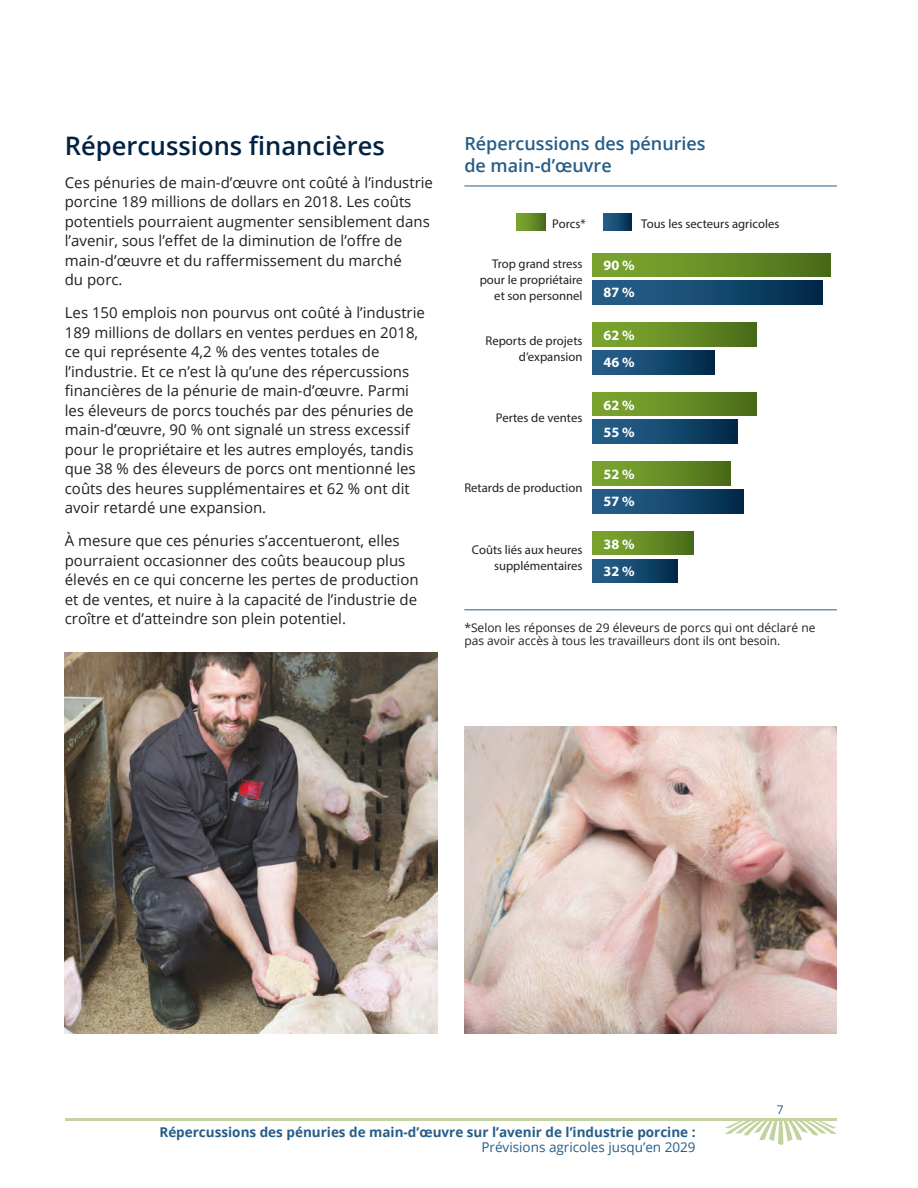
<style>
.page{position:relative;width:918px;height:1188px;background:#fff}
.page>*{position:absolute;margin:0;border:0;box-sizing:border-box;transform-origin:0 0}
.t1{font:600 25.5px "Open Sans";color:#002343}
.t2{font:600 18px/22.5px "Open Sans";color:#265d87}
.t3{font:15px/19.5px "Open Sans";color:#231f20}
.t4{font:700 14.25px/27px "Myriad Pro";color:#fff}
.t5{font:700 13.5px "Open Sans";color:#265d87}
.t6{font:13.5px "Open Sans";color:#265d87}
.t7{font:12.75px/15.9px "Myriad Pro";color:#231f20;text-align:right}
.t8{font:12px/13.5px "Open Sans";color:#231f20}
.t9{font:12px "Open Sans";color:#265d87}
</style>
<div class="page">
<svg style="left:725px;top:1121px;width:112px;height:24px"></svg>
<hr style="left:65px;top:1118px;width:772px;height:3px;background:#c3d3a0">
<img style="left:464px;top:727px;width:373px;height:306px">
<img style="left:65px;top:652px;width:372px;height:381px">
<div style="left:593px;top:281px;width:229px;height:24px;background:linear-gradient(to right,#29648f,#012c4c)"></div>
<div style="left:593px;top:350px;width:121px;height:24px;background:linear-gradient(to right,#29648f,#012d4d)"></div>
<div style="left:593px;top:420px;width:145px;height:24px;background:linear-gradient(to right,#29648f,#012c4c)"></div>
<div style="left:593px;top:490px;width:150px;height:23px;background:linear-gradient(to right,#29648f,#012d4d)"></div>
<div style="left:593px;top:559px;width:84px;height:24px;background:linear-gradient(to right,#29648f,#022d4e)"></div>
<div style="left:593px;top:253px;width:237px;height:24px;background:linear-gradient(to right,#7faa31,#4c6f1a)"></div>
<div style="left:593px;top:323px;width:163px;height:23px;background:linear-gradient(to right,#7faa31,#4c6f1a)"></div>
<div style="left:593px;top:392px;width:163px;height:24px;background:linear-gradient(to right,#7faa31,#4c6f1a)"></div>
<div style="left:593px;top:462px;width:137px;height:23px;background:linear-gradient(to right,#7faa31,#4c6f1a)"></div>
<div style="left:593px;top:531px;width:100px;height:24px;background:linear-gradient(to right,#7fab31,#4d6f1a)"></div>
<div style="left:517px;top:213px;width:28px;height:18px;background:linear-gradient(to right,#80ab31,#50731c)"></div>
<div style="left:603px;top:213px;width:28px;height:18px;background:linear-gradient(to right,#2a6490,#043152)"></div>
<hr style="left:464px;top:186px;width:373px;height:1px;background:#265d87">
<hr style="left:464px;top:609px;width:373px;height:1px;background:#265d87">
<h1 class="t1" style="left:65px;top:128px;width:322px">Répercussions financières</h1>
<p class="t3" style="left:65px;top:172px;width:370px">Ces pénuries de main-d’œuvre ont coûté à l’industrie porcine 189 millions de dollars en 2018. Les coûts potentiels pourraient augmenter sensiblement dans l’avenir, sous l’effet de la diminution de l’offre de main‑d’œuvre et du raffermissement du marché<br>du porc.</p>
<p class="t3" style="left:65px;top:302px;width:362px">Les 150 emplois non pourvus ont coûté à l’industrie 189 millions de dollars en ventes perdues en 2018, ce qui représente 4,2 % des ventes totales de l’industrie. Et ce n’est là qu’une des répercussions financières de la pénurie de main-d’œuvre. Parmi les éleveurs de porcs touchés par des pénuries de main‑d’œuvre, 90 % ont signalé un stress excessif pour le propriétaire et les autres employés, tandis que 38 % des éleveurs de porcs ont mentionné les coûts des heures supplémentaires et 62 % ont dit avoir retardé une expansion.</p>
<p class="t3" style="left:65px;top:530px;width:355px">À mesure que ces pénuries s’accentueront, elles pourraient occasionner des coûts beaucoup plus élevés en ce qui concerne les pertes de production et de ventes, et nuire à la capacité de l’industrie de croître et d’atteindre son plein potentiel.</p>
<p class="t2" style="left:464px;top:131px;width:243px">Répercussions des pénuries de main-d’œuvre</p>
<p class="t7" style="left:552px;top:215px;width:35px">Porcs*</p>
<p class="t7" style="left:641px;top:215px;width:140px">Tous les secteurs agricoles</p>
<p class="t4" style="left:604px;top:251px;width:33px">90 %<br>87 %</p>
<p class="t4" style="left:604px;top:321px;width:33px">62 %<br>46 %</p>
<p class="t4" style="left:604px;top:391px;width:33px">62 %<br>55 %</p>
<p class="t4" style="left:604px;top:461px;width:33px">52 %<br>57 %</p>
<p class="t4" style="left:604px;top:530px;width:33px">38 %<br>32 %</p>
<p class="t7" style="left:480px;top:256px;width:104px">Trop grand stress pour le propriétaire et son personnel</p>
<p class="t7" style="left:486px;top:333px;width:99px">Reports de projets d’expansion</p>
<p class="t7" style="left:496px;top:409px;width:88px">Pertes de ventes</p>
<p class="t7" style="left:464px;top:480px;width:120px">Retards de production</p>
<p class="t7" style="left:472px;top:542px;width:112px">Coûts liés aux heures supplémentaires</p>
<p class="t8" style="left:464px;top:620px;width:353px">*Selon les réponses de 29 éleveurs de porcs qui ont déclaré ne pas avoir accès à tous les travailleurs dont ils ont besoin.</p>
<p class="t9" style="left:777px;top:1102px;width:8px">7</p>
<p class="t5" style="left:159px;top:1123px;width:538px">Répercussions des pénuries de main-d’œuvre sur l’avenir de l’industrie porcine :</p>
<p class="t6" style="left:481px;top:1138px;width:216px">Prévisions agricoles jusqu’en 2029</p>
</div>
